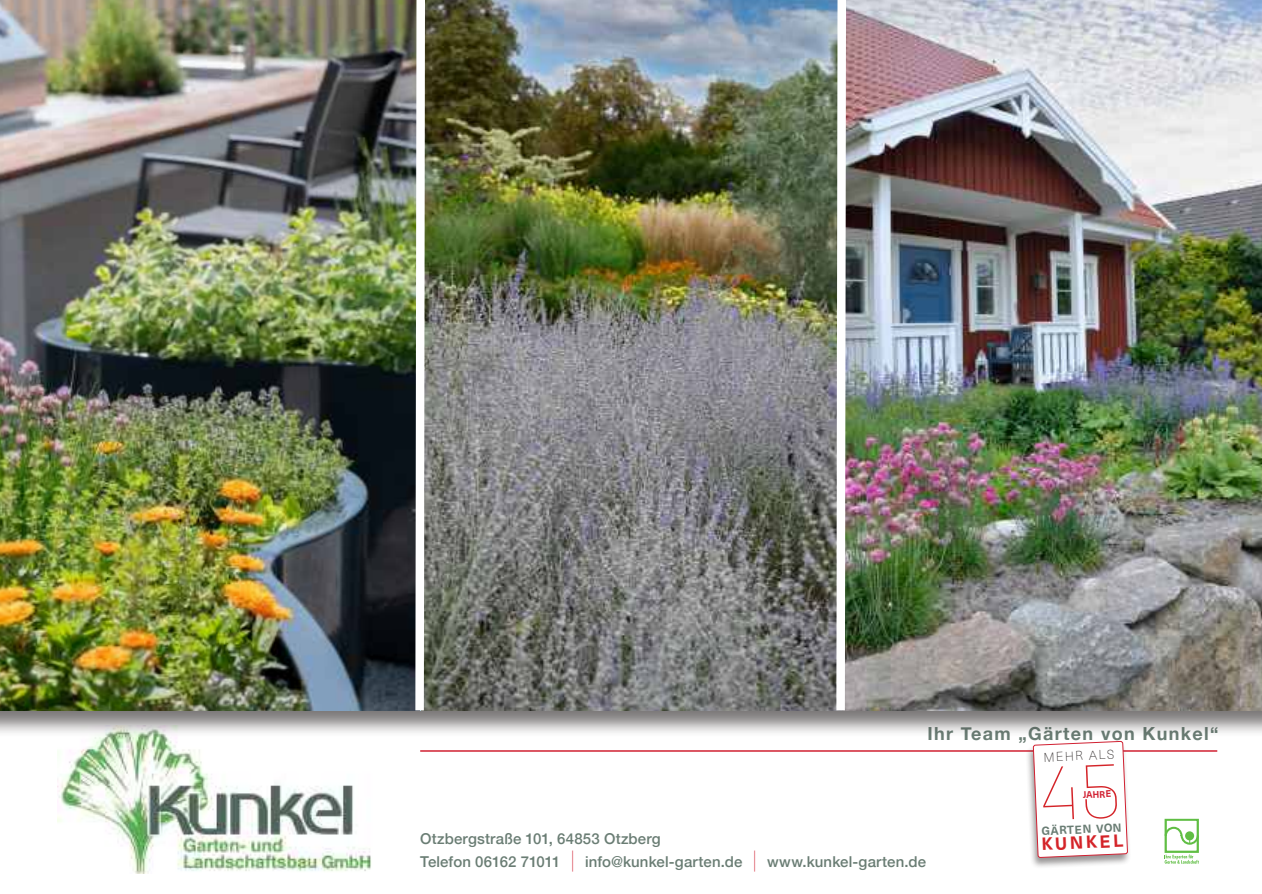
<style>
.page{position:relative;width:1262px;height:894px;background:#fff}
.page>*{position:absolute;margin:0;border:0;box-sizing:border-box;transform-origin:0 0}
.t1{font:700 18px "Helvetica Neue";letter-spacing:.075em;color:#6a7d74}
.t2{font:700 17.4px "Neue Haas Unica Pro";color:#d42429}
.t3{font:500 15px/22.5px "Helvetica Neue";letter-spacing:.01em;color:#6a7d74}
.t4{font:100 12.6px "Neue Haas Unica Pro";color:#241f1f}
.t5{font:700 11.4px "Neue Haas Unica Pro";color:#6a7d74}
.t6{font:700 9.45px "Neue Haas Unica Pro";color:#d12031;scale:.94 1}
.s1{font-size:21px;color:#d12031}
</style>
<div class="page">
<img style="left:58px;top:737px;width:313px;height:136px">
<hr style="left:420px;top:750px;width:797px;height:1px;background:#d12031">
<svg style="left:1164px;top:818px;width:35px;height:46px"></svg>
<div style="left:1025px;top:741px;width:107px;height:128px;background:#241f1f;opacity:.47"></div>
<div style="left:0;top:0;width:1262px;height:737px;background:#241f1f;opacity:.6"></div>
<img style="left:429px;top:0;width:833px;height:711px">
<img style="left:0;top:0;width:411px;height:711px">
<img style="left:832px;top:0;width:18px;height:719px">
<img style="left:411px;top:0;width:18px;height:719px">
<svg style="left:1033px;top:736px;width:94px;height:126px"></svg>
<p class="t1" style="left:927px;top:719px;width:293px">Ihr Team „Gärten von Kunkel“</p>
<p class="t4" style="left:1043px;top:749px;width:73px;rotate:-2deg">MEHR ALS</p>
<p class="t6" style="left:1083px;top:789px;width:31px;rotate:-3deg">JAHRE</p>
<p class="t5" style="left:1041px;top:824px;width:81px;rotate:-3deg">GÄRTEN VON</p>
<p class="t2" style="left:1041px;top:833px;width:83px;rotate:-2deg">KUNKEL</p>
<p class="t3" style="left:420px;top:826px;width:507px">Otzbergstraße 101, 64853 Otzberg<br>Telefon 06162 71011 <span class="s1">|</span> info@kunkel-garten.de <span class="s1">|</span> www.kunkel-garten.de</p>
</div>
